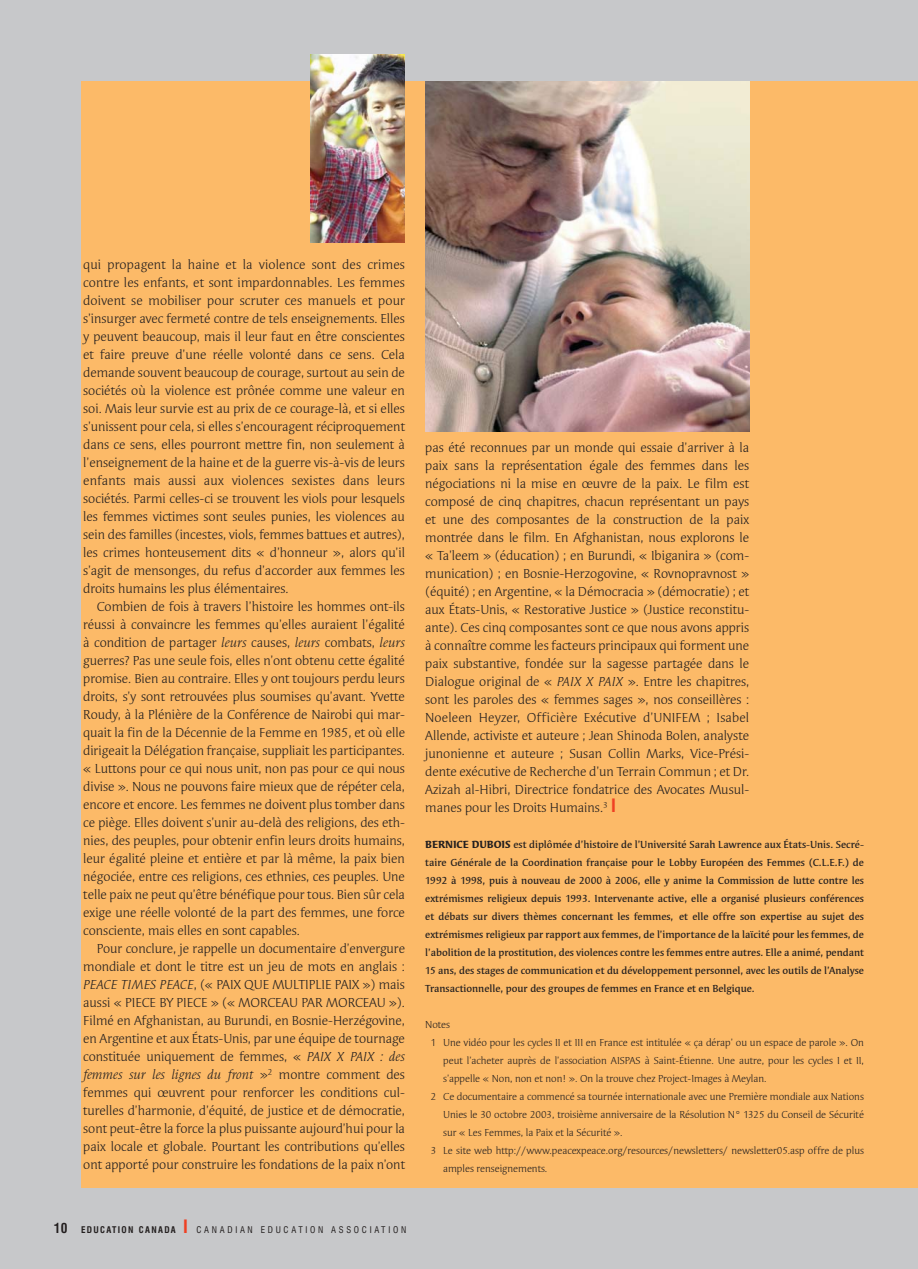
<style>
.page{position:relative;width:918px;height:1269px;background:#c7c8ca}
.page>*{position:absolute;margin:0;border:0;box-sizing:border-box;transform-origin:0 0}
.t1{font:13.5px/18px "Syndor ITC";color:#231f1f;text-align:justify}
.t2{font:500 10.5px/18px "Syndor ITC";color:#231f1f;text-align:justify}
.t3{font:10.5px "Syndor ITC";color:#231f1f}
.t4{font:condensed 9px "Swiss 721 BT";letter-spacing:.3em;color:#231f1f}
.s1{font-style:italic}
.s2{font-weight:700;font-size:13.5px}
.s3{font-weight:700}
.s4{font-weight:700;font-size:18px;color:#ef4023}
.s5{font-family:"Swiss 721 BT";font-weight:700;font-stretch:condensed;font-size:18px;color:#ef4023}
</style>
<div class="page">
<div style="left:81px;top:81px;width:837px;height:1107px;background:#fcba68"></div>
<img style="left:310px;top:54px;width:95px;height:189px">
<img style="left:425px;top:81px;width:324px;height:351px">
<p class="t1" style="left:83px;top:257px;width:323px">qui propagent la haine et la violence sont des crimes contre les enfants, et sont impardonnables. Les femmes doivent se mobiliser pour scruter ces manuels et pour s’insurger avec fermeté contre de tels enseignements. Elles y peuvent beaucoup, mais il leur faut en être conscientes et faire preuve d’une réelle volonté dans ce sens. Cela demande souvent beaucoup de courage, surtout au sein de sociétés où la violence est prônée comme une valeur en soi. Mais leur survie est au prix de ce courage-là, et si elles s’unissent pour cela, si elles s’encouragent réciproquement dans ce sens, elles pourront mettre fin, non seulement à l’enseignement de la haine et de la guerre vis-à-vis de leurs enfants mais aussi aux violences sexistes dans leurs sociétés. Parmi celles-ci se trouvent les viols pour lesquels les femmes victimes sont seules punies, les violences au sein des familles (incestes, viols, femmes battues et autres), les crimes honteusement dits « d’honneur », alors qu’il s’agit de mensonges, du refus d’accorder aux femmes les droits humains les plus élémentaires.</p>
<p class="t1" style="left:83px;top:599px;width:323px;text-indent:14px">Combien de fois à travers l’histoire les hommes ont-ils réussi à convaincre les femmes qu’elles auraient l’égalité à condition de partager <span class="s1">leurs</span> causes, <span class="s1">leurs</span> combats, <span class="s1">leurs </span>guerres? Pas une seule fois, elles n’ont obtenu cette égalité promise. Bien au contraire. Elles y ont toujours perdu leurs droits, s’y sont retrouvées plus soumises qu’avant. Yvette Roudy, à la Plénière de la Conférence de Nairobi qui mar&shy;quait la fin de la Décennie de la Femme en 1985, et où elle dirigeait la Délégation française, suppliait les participantes. « Luttons pour ce qui nous unit, non pas pour ce qui nous divise ». Nous ne pouvons faire mieux que de répéter cela, encore et encore. Les femmes ne doivent plus tomber dans ce piège. Elles doivent s’unir au-delà des religions, des eth&shy;nies, des peuples, pour obtenir enfin leurs droits humains, leur égalité pleine et entière et par là même, la paix bien négociée, entre ces religions, ces ethnies, ces peuples. Une telle paix ne peut qu’être bénéfique pour tous. Bien sûr cela exige une réelle volonté de la part des femmes, une force consciente, mais elles en sont capables.</p>
<p class="t1" style="left:83px;top:941px;width:323px;text-indent:14px">Pour conclure, je rappelle un documentaire d’envergure mondiale et dont le titre est un jeu de mots en anglais :<br><span class="s1">PEACE TIMES PEACE</span>, (« PAIX QUE MULTIPLIE PAIX ») mais aussi « PIECE BY PIECE » (« MORCEAU PAR MORCEAU »).<br>Filmé en Afghanistan, au Burundi, en Bosnie-Herzégovine, en Argentine et aux États-Unis, par une équipe de tournage constituée uniquement de femmes, « <span class="s1">PAIX X PAIX : des femmes sur les lignes du front</span> »<sup>2</sup> montre comment des femmes qui œuvrent pour renforcer les conditions cul&shy;turelles d’harmonie, d’équité, de justice et de démocratie, sont peut-être la force la plus puissante aujourd’hui pour la paix locale et globale. Pourtant les contributions qu’elles ont apporté pour construire les fondations de la paix n’ont</p>
<p class="t4" style="left:54px;top:1227px;width:354px"><span class="s2">10</span> <span class="s3">EDUCATION CANADA</span> <span class="s4">I</span> CANADIAN EDUCATION ASSOCIATION</p>
<p class="t1" style="left:425px;top:440px;width:326px">pas été reconnues par un monde qui essaie d’arriver à la paix sans la représentation égale des femmes dans les négociations ni la mise en œuvre de la paix. Le film est composé de cinq chapitres, chacun représentant un pays et une des composantes de la construction de la paix montrée dans le film. En Afghanistan, nous explorons le « Ta’leem » (éducation) ; en Burundi, « Ibiganira » (com&shy;munication) ; en Bosnie-Herzogovine, « Rovnopravnost » (équité) ; en Argentine, « la Démocracia » (démocratie) ; et aux États-Unis, « Restorative Justice » (Justice reconstitu&shy;ante). Ces cinq composantes sont ce que nous avons appris à connaître comme les facteurs principaux qui forment une paix substantive, fondée sur la sagesse partagée dans le Dialogue original de « <span class="s1">PAIX X PAIX</span> ». Entre les chapitres, sont les paroles des « femmes sages », nos conseillères :<br>Noeleen Heyzer, Officière Exécutive d’UNIFEM ; Isabel Allende, activiste et auteure ; Jean Shinoda Bolen, analyste junonienne et auteure ; Susan Collin Marks, Vice-Prési&shy;dente exécutive de Recherche d’un Terrain Commun ; et Dr.<br>Azizah al-Hibri, Directrice fondatrice des Avocates Musul&shy;manes pour les Droits Humains.<sup>3</sup> <span class="s5">I</span></p>
<p class="t2" style="left:425px;top:836px;width:440px"><span class="s3">BERNICE DUBOIS</span> est diplômée d’histoire de l’Université Sarah Lawrence aux États-Unis. Secré&shy;taire Générale de la Coordination française pour le Lobby Européen des Femmes (C.L.E.F.) de 1992 à 1998, puis à nouveau de 2000 à 2006, elle y anime la Commission de lutte contre les extrémismes religieux depuis 1993. Intervenante active, elle a organisé plusieurs conférences et débats sur divers thèmes concernant les femmes, et elle offre son expertise au sujet des extrémismes religieux par rapport aux femmes, de l’importance de la laïcité pour les femmes, de l’abolition de la prostitution, des violences contre les femmes entre autres. Elle a animé, pendant 15 ans, des stages de communication et du développement personnel, avec les outils de l’Analyse Transactionnelle, pour des groupes de femmes en France et en Belgique.</p>
<p class="t3" style="left:425px;top:1020px;width:26px">Notes</p>
<p class="t3" style="left:431px;top:1038px;width:435px">1 Une vidéo pour les cycles II et III en France est intitulée « ça dérap’ ou un espace de parole ». On</p>
<p class="t3" style="left:443px;top:1056px;width:422px">peut l’acheter auprès de l’association AISPAS à Saint-Étienne. Une autre, pour les cycles I et II,</p>
<p class="t3" style="left:443px;top:1074px;width:325px">s’appelle « Non, non et non! ». On la trouve chez Project-Images à Meylan.</p>
<p class="t3" style="left:431px;top:1092px;width:435px">2 Ce documentaire a commencé sa tournée internationale avec une Première mondiale aux Nations</p>
<p class="t3" style="left:443px;top:1110px;width:422px">Unies le 30 octobre 2003, troisième anniversaire de la Résolution N° 1325 du Conseil de Sécurité</p>
<p class="t3" style="left:443px;top:1128px;width:181px">sur « Les Femmes, la Paix et la Sécurité ».</p>
<p class="t3" style="left:431px;top:1146px;width:435px">3 Le site web http://www.peacexpeace.org/resources/newsletters/ newsletter05.asp offre de plus</p>
<p class="t3" style="left:443px;top:1164px;width:106px">amples renseignements.</p>
</div>
